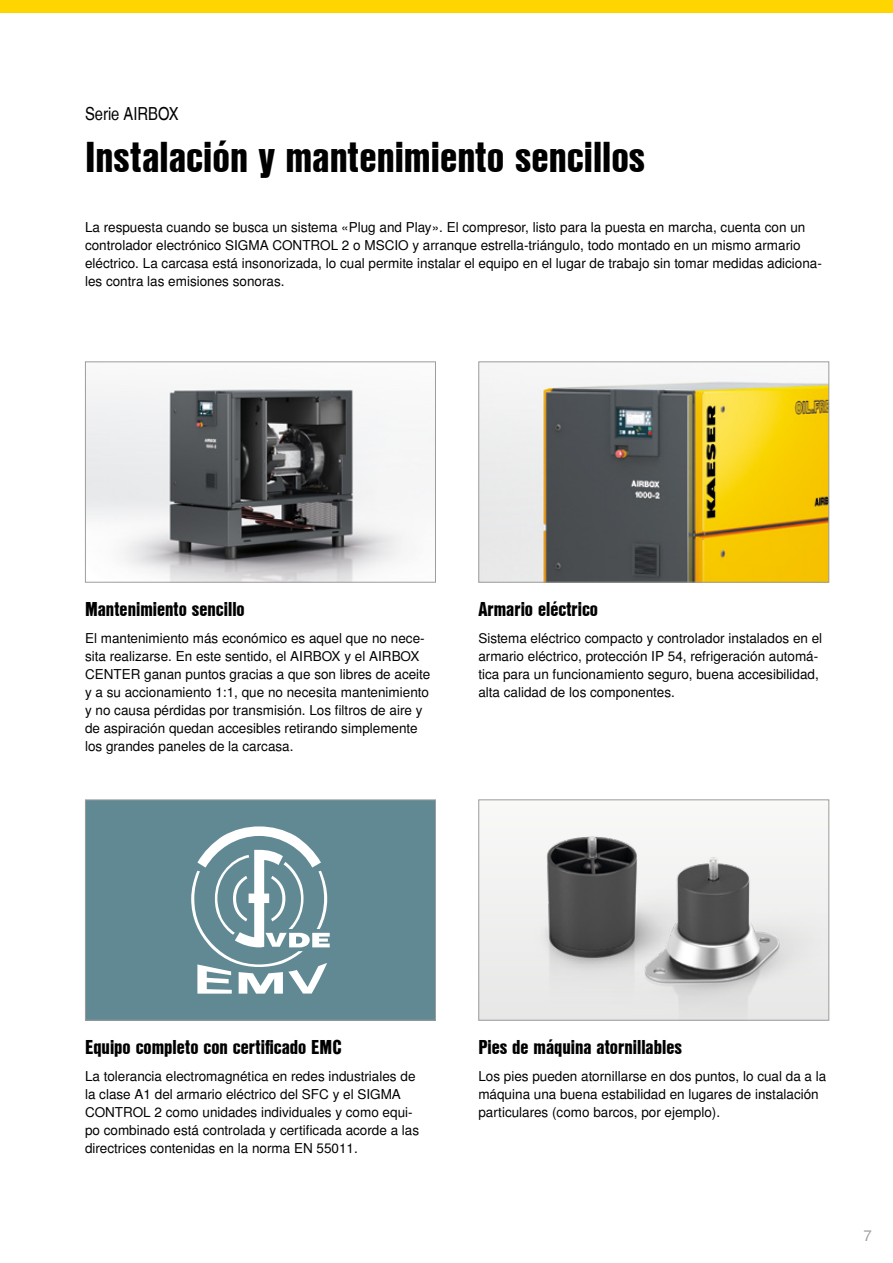
<style>
.page{position:relative;width:893px;height:1263px;background:#fff}
.page>*{position:absolute;margin:0;border:0;box-sizing:border-box;transform-origin:0 0}
.t1{font:42px "Nimbus San L Bla Con";color:#000}
.t2{font:19.5px "Nimbus San L Bla Con";color:#000}
.t3{font:18px "Nimbus San L Reg Con";color:#000}
.t4{font:15px "Nimbus San L";color:#9d9d9c}
.t5{font:13.5px/18px "Nimbus San L";color:#000}
</style>
<div class="page">
<img style="left:87px;top:386px;width:347px;height:195px">
<div style="left:85px;top:361px;width:351px;height:222px;border:1px solid #9d9d9c"></div>
<div style="left:85px;top:800px;width:350px;height:220px;background:#618994"></div>
<svg style="left:191px;top:826px;width:139px;height:167px"></svg>
<div style="left:85px;top:799px;width:351px;height:221px;border:1px solid #9d9d9c"></div>
<div style="left:0;top:0;width:893px;height:13px;background:#ffd500"></div>
<img style="left:480px;top:369px;width:347px;height:212px">
<div style="left:478px;top:361px;width:351px;height:222px;border:1px solid #9d9d9c"></div>
<img style="left:478px;top:799px;width:69px;height:221px">
<img style="left:547px;top:799px;width:282px;height:221px">
<h3 class="t3" style="left:85px;top:103px;width:95px">Serie AIRBOX</h3>
<h1 class="t1" style="left:85px;top:126px;width:562px">Instalación y mantenimiento sencillos</h1>
<p class="t5" style="left:85px;top:219px;width:738px">La respuesta cuando se busca un sistema «Plug and Play». El compresor, listo para la puesta en marcha, cuenta con un controlador electrónico SIGMA CONTROL 2 o MSCIO y arranque estrella-triángulo, todo montado en un mismo armario eléctrico. La carcasa está insonorizada, lo cual permite instalar el equipo en el lugar de trabajo sin tomar medidas adiciona&shy;les contra las emisiones sonoras.</p>
<h2 class="t2" style="left:85px;top:595px;width:161px">Mantenimiento sencillo</h2>
<p class="t5" style="left:85px;top:630px;width:347px">El mantenimiento más económico es aquel que no nece&shy;sita realizarse. En este sentido, el AIRBOX y el AIRBOX CENTER ganan puntos gracias a que son libres de aceite y a su accionamiento 1:1, que no necesita mantenimiento y no causa pérdidas por transmisión. Los filtros de aire y de aspiración quedan accesibles retirando simplemente los grandes paneles de la carcasa.</p>
<h2 class="t2" style="left:478px;top:595px;width:121px">Armario eléctrico</h2>
<p class="t5" style="left:478px;top:630px;width:345px">Sistema eléctrico compacto y controlador instalados en el armario eléctrico, protección IP 54, refrigeración automá&shy;tica para un funcionamiento seguro, buena accesibilidad, alta calidad de los componentes.</p>
<h2 class="t2" style="left:85px;top:1033px;width:258px">Equipo completo con certificado EMC</h2>
<p class="t5" style="left:85px;top:1068px;width:336px">La tolerancia electromagnética en redes industriales de la clase A1 del armario eléctrico del SFC y el SIGMA CONTROL 2 como unidades individuales y como equi&shy;po combinado está controlada y certificada acorde a las directrices contenidas en la norma EN 55011.</p>
<h2 class="t2" style="left:478px;top:1033px;width:205px">Pies de máquina atornillables</h2>
<p class="t5" style="left:478px;top:1068px;width:349px">Los pies pueden atornillarse en dos puntos, lo cual da a la máquina una buena estabilidad en lugares de instalación particulares (como barcos, por ejemplo).</p>
<p class="t4" style="left:863px;top:1226px;width:10px">7</p>
</div>
